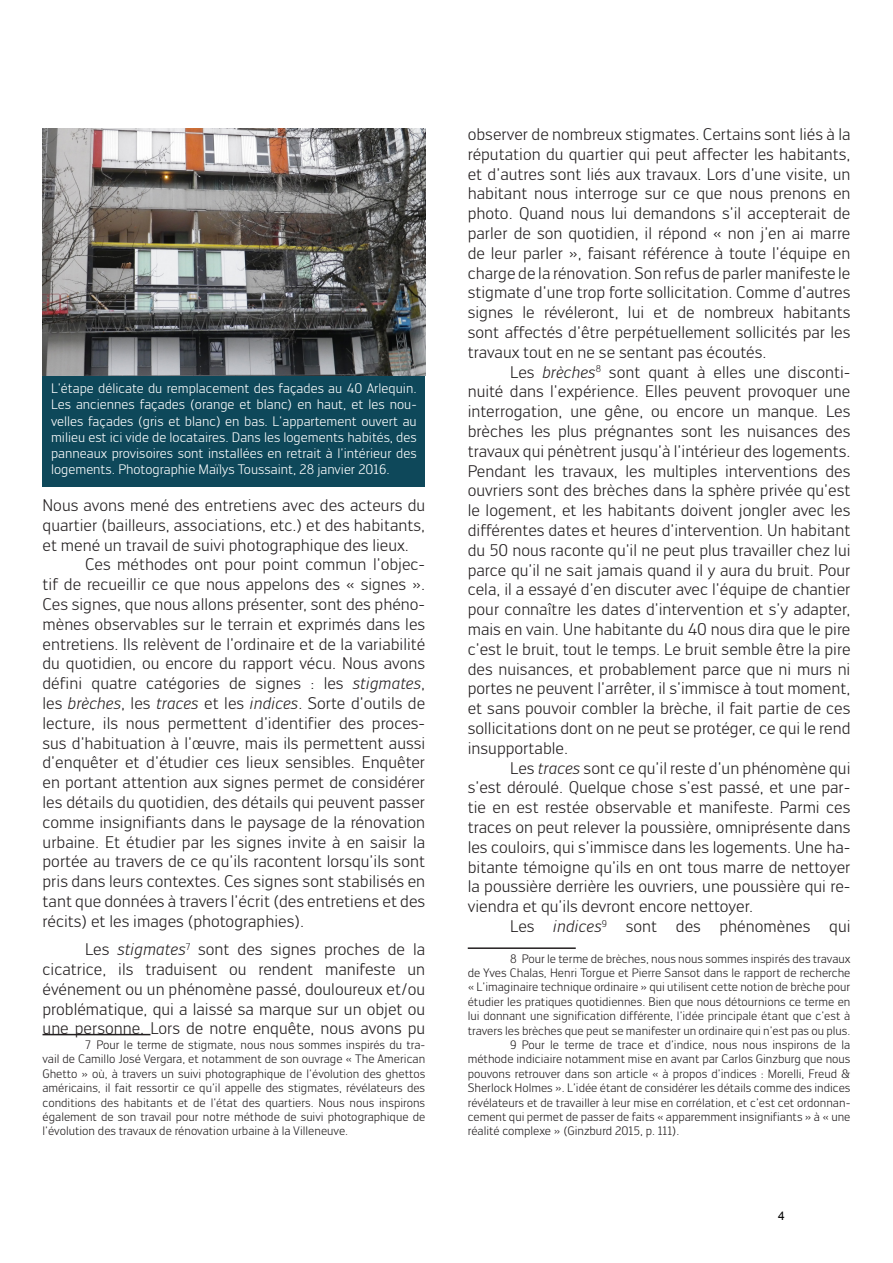
<style>
.page{position:relative;width:893px;height:1263px;background:#fff}
.page>*{position:absolute;margin:0;border:0;box-sizing:border-box;transform-origin:0 0}
.paragraphe{font:16.5px/19.8px "Engel New Sans PRO";color:#231f20;text-align:justify}
.légende_photo{font:13.5px/16.2px "Engel New Sans PRO";color:#fff;text-align:justify}
.Note_bas_de_page{font:12px/14.4px "Engel New Sans PRO";color:#231f20;text-align:justify}
.t1{font:12px "Arial";color:#000}
.s1{font-style:italic}
</style>
<div class="page">
<hr style="left:43px;top:1034px;width:108px;height:1px;background:#231f20">
<hr style="left:468px;top:947px;width:108px;height:2px;background:#231f20">
<div style="left:43px;top:373px;width:382px;height:114px;background:#0e485a"></div>
<img style="left:43px;top:129px;width:382px;height:247px">
<p class="légende_photo" style="left:51px;top:380px;width:367px">L’étape délicate du remplacement des façades au 40 Arlequin.<br>Les anciennes façades (orange et blanc) en haut, et les nou&shy;velles façades (gris et blanc) en bas. L’appartement ouvert au milieu est ici vide de locataires. Dans les logements habités, des panneaux provisoires sont installées en retrait à l’intérieur des logements. Photographie Maïlys Toussaint, 28 janvier 2016.</p>
<p class="paragraphe" style="left:43px;top:495px;width:384px">Nous avons mené des entretiens avec des acteurs du quartier (bailleurs, associations, etc.) et des habitants, et mené un travail de suivi photographique des lieux.</p>
<p class="paragraphe" style="left:43px;top:555px;width:384px;text-indent:43px">Ces méthodes ont pour point commun l’objec&shy;tif de recueillir ce que nous appelons des « signes ».<br>Ces signes, que nous allons présenter, sont des phéno&shy;mènes observables sur le terrain et exprimés dans les entretiens. Ils relèvent de l’ordinaire et de la variabilité du quotidien, ou encore du rapport vécu. Nous avons défini quatre catégories de signes : les <span class="s1">stigmates</span>, les <span class="s1">brèches</span>, les <span class="s1">traces</span> et les <span class="s1">indices</span>. Sorte d’outils de lecture, ils nous permettent d’identifier des proces&shy;sus d’habituation à l’œuvre, mais ils permettent aussi d’enquêter et d’étudier ces lieux sensibles. Enquêter en portant attention aux signes permet de considérer les détails du quotidien, des détails qui peuvent passer comme insignifiants dans le paysage de la rénovation urbaine. Et étudier par les signes invite à en saisir la portée au travers de ce qu’ils racontent lorsqu’ils sont pris dans leurs contextes. Ces signes sont stabilisés en tant que données à travers l’écrit (des entretiens et des récits) et les images (photographies).</p>
<p class="paragraphe" style="left:43px;top:939px;width:384px;text-indent:43px">Les <span class="s1">stigmates</span><sup>7</sup> sont des signes proches de la cicatrice, ils traduisent ou rendent manifeste un événement ou un phénomène passé, douloureux et/ou problématique, qui a laissé sa marque sur un objet ou une personne. Lors de notre enquête, nous avons pu</p>
<p class="Note_bas_de_page" style="left:43px;top:1037px;width:384px;text-indent:43px">7 Pour le terme de stigmate, nous nous sommes inspirés du tra&shy;vail de Camillo José Vergara, et notamment de son ouvrage « The American Ghetto » où, à travers un suivi photographique de l’évolution des ghettos américains, il fait ressortir ce qu’il appelle des stigmates, révélateurs des conditions des habitants et de l’état des quartiers. Nous nous inspirons également de son travail pour notre méthode de suivi photographique de l’évolution des travaux de rénovation urbaine à la Villeneuve.</p>
<p class="paragraphe" style="left:468px;top:124px;width:384px">observer de nombreux stigmates. Certains sont liés à la réputation du quartier qui peut affecter les habitants, et d’autres sont liés aux travaux. Lors d’une visite, un habitant nous interroge sur ce que nous prenons en photo. Quand nous lui demandons s’il accepterait de parler de son quotidien, il répond « non j’en ai marre de leur parler », faisant référence à toute l’équipe en charge de la rénovation. Son refus de parler manifeste le stigmate d’une trop forte sollicitation. Comme d’autres signes le révéleront, lui et de nombreux habitants sont affectés d’être perpétuellement sollicités par les travaux tout en ne se sentant pas écoutés.</p>
<p class="paragraphe" style="left:468px;top:362px;width:384px;text-indent:43px">Les <span class="s1">brèches</span><sup>8</sup> sont quant à elles une disconti&shy;nuité dans l’expérience. Elles peuvent provoquer une interrogation, une gêne, ou encore un manque. Les brèches les plus prégnantes sont les nuisances des travaux qui pénètrent jusqu’à l’intérieur des logements.<br>Pendant les travaux, les multiples interventions des ouvriers sont des brèches dans la sphère privée qu’est le logement, et les habitants doivent jongler avec les différentes dates et heures d’intervention. Un habitant du 50 nous raconte qu’il ne peut plus travailler chez lui parce qu’il ne sait jamais quand il y aura du bruit. Pour cela, il a essayé d’en discuter avec l’équipe de chantier pour connaître les dates d’intervention et s’y adapter, mais en vain. Une habitante du 40 nous dira que le pire c’est le bruit, tout le temps. Le bruit semble être la pire des nuisances, et probablement parce que ni murs ni portes ne peuvent l’arrêter, il s’immisce à tout moment, et sans pouvoir combler la brèche, il fait partie de ces sollicitations dont on ne peut se protéger, ce qui le rend insupportable.</p>
<p class="paragraphe" style="left:468px;top:758px;width:384px;text-indent:43px">Les <span class="s1">traces</span> sont ce qu’il reste d’un phénomène qui s’est déroulé. Quelque chose s’est passé, et une par&shy;tie en est restée observable et manifeste. Parmi ces traces on peut relever la poussière, omniprésente dans les couloirs, qui s’immisce dans les logements. Une ha&shy;bitante témoigne qu’ils en ont tous marre de nettoyer la poussière derrière les ouvriers, une poussière qui re&shy;viendra et qu’ils devront encore nettoyer.</p>
<p class="paragraphe" style="left:510px;top:916px;width:342px">Les <span class="s1">indices</span><sup>9</sup> sont des phénomènes qui</p>
<p class="Note_bas_de_page" style="left:468px;top:951px;width:384px;text-indent:43px">8 Pour le terme de brèches, nous nous sommes inspirés des travaux de Yves Chalas, Henri Torgue et Pierre Sansot dans le rapport de recherche « L’imaginaire technique ordinaire » qui utilisent cette notion de brèche pour étudier les pratiques quotidiennes. Bien que nous détournions ce terme en lui donnant une signification différente, l’idée principale étant que c’est à travers les brèches que peut se manifester un ordinaire qui n’est pas ou plus.</p>
<p class="Note_bas_de_page" style="left:468px;top:1037px;width:384px;text-indent:43px">9 Pour le terme de trace et d’indice, nous nous inspirons de la méthode indiciaire notamment mise en avant par Carlos Ginzburg que nous pouvons retrouver dans son article « à propos d’indices : Morelli, Freud &amp; Sherlock Holmes ». L’idée étant de considérer les détails comme des indices révélateurs et de travailler à leur mise en corrélation, et c’est cet ordonnan&shy;cement qui permet de passer de faits « apparemment insignifiants » à « une réalité complexe » (Ginzburd 2015, p. 111).</p>
<p class="t1" style="left:778px;top:1207px;width:8px">4</p>
</div>
